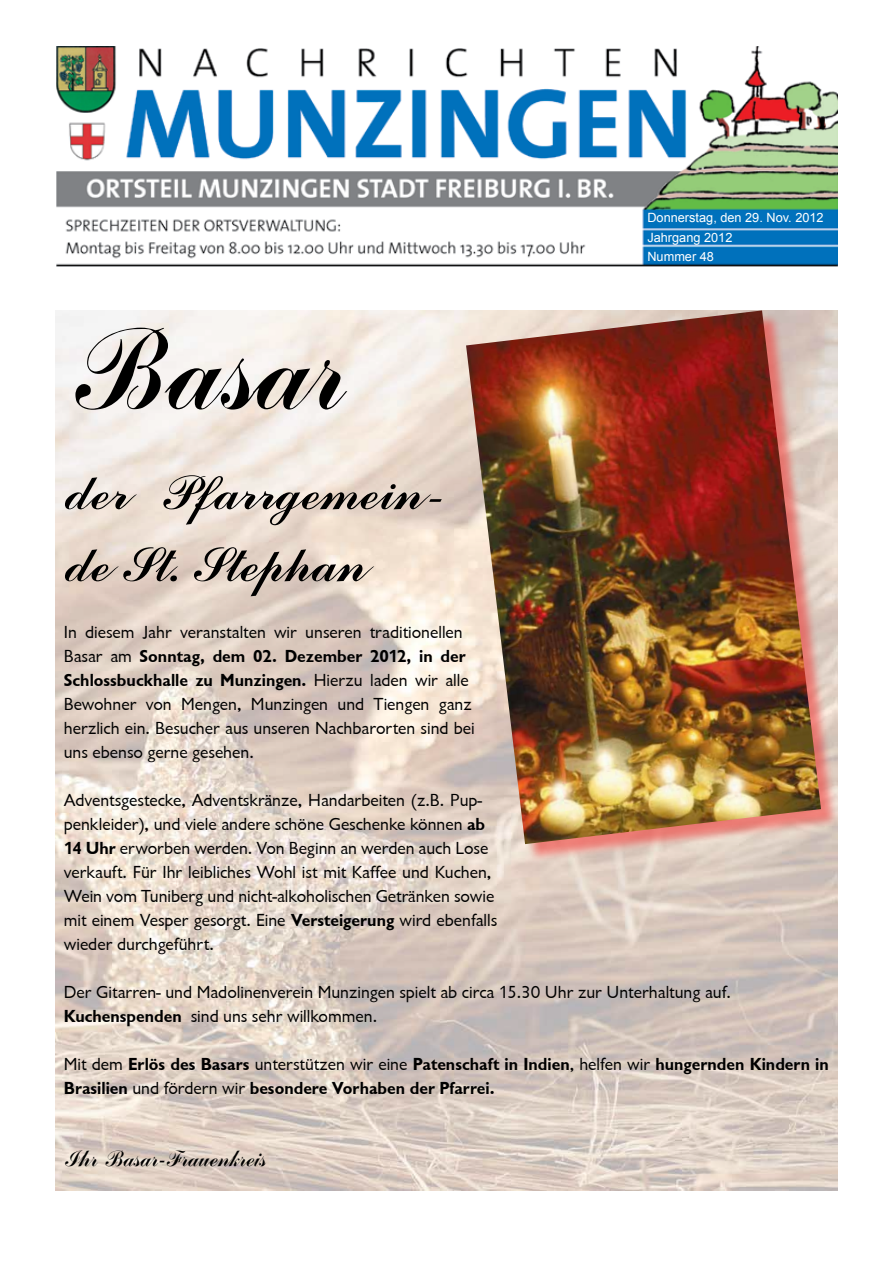
<style>
.page{position:relative;width:893px;height:1263px;background:#fff}
.page>*{position:absolute;margin:0;border:0;box-sizing:border-box;transform-origin:0 0}
.t1{font:108px "Commercial Script";color:#000}
.t2{font:54px/72px "Commercial Script BT";color:#000}
.t3{font:21px "Commercial Script";color:#000}
.t4{font:18px/24px "Sharp";color:#000}
.t5{font:700 18px/24px "Sharp";color:#000}
.t6{font:12.75px/20.2px "Arial";color:#fff}
.s1{font-weight:700}
.s2{font-weight:400}
</style>
<div class="page">
<img style="left:56px;top:46px;width:782px;height:221px">
<img style="left:55px;top:310px;width:783px;height:881px">
<div style="left:469px;top:313px;width:370px;height:549px;background:#ef413d;opacity:.61"></div>
<img style="left:466px;top:310px;width:355px;height:534px">
<h1 class="t1" style="left:64px;top:307px;width:283px">Basar</h1>
<p class="t6" style="left:647px;top:208px;width:178px">Donnerstag, den 29. Nov. 2012<br>Jahrgang 2012</p>
<p class="t6" style="left:647px;top:247px;width:68px">Nummer 48</p>
<h2 class="t2" style="left:64px;top:458px;width:380px">der Pfarrgemein&shy;de St. Stephan</h2>
<p class="t4" style="left:64px;top:620px;width:412px">In diesem Jahr veranstalten wir unseren traditionellen Basar am <span class="s1">Sonntag, dem 02. Dezember 2012, in der Schlossbuckhalle zu Munzingen.</span> Hierzu laden wir alle Bewohner von Mengen, Munzingen und Tiengen ganz herzlich ein. Besucher aus unseren Nachbarorten sind bei uns ebenso gerne gesehen.</p>
<p class="t4" style="left:64px;top:788px;width:435px">Adventsgestecke, Adventskränze, Handarbeiten (z.B. Pup&shy;penkleider), und viele andere schöne Geschenke können <span class="s1">ab 14 Uhr</span> erworben werden. Von Beginn an werden auch Lose verkauft. Für Ihr leibliches Wohl ist mit Kaffee und Kuchen, Wein vom Tuniberg und nicht-alkoholischen Getränken sowie mit einem Vesper gesorgt. Eine <span class="s1">Versteigerung</span> wird ebenfalls wieder durchgeführt.</p>
<p class="t4" style="left:64px;top:980px;width:669px">Der Gitarren- und Madolinenverein Munzingen spielt ab circa 15.30 Uhr zur Unterhaltung auf.<br><span class="s1">Kuchenspenden</span> sind uns sehr willkommen.</p>
<p class="t5" style="left:64px;top:1052px;width:766px"><span class="s2">Mit dem</span> Erlös des Basars <span class="s2">unterstützen wir eine</span> Patenschaft in Indien<span class="s2">, helfen wir</span> hungernden Kindern in<br>Brasilien <span class="s2">und fördern wir</span> besondere Vorhaben der Pfarrei.</p>
<p class="t3" style="left:64px;top:1146px;width:203px">Ihr Basar-Frauenkreis</p>
</div>
